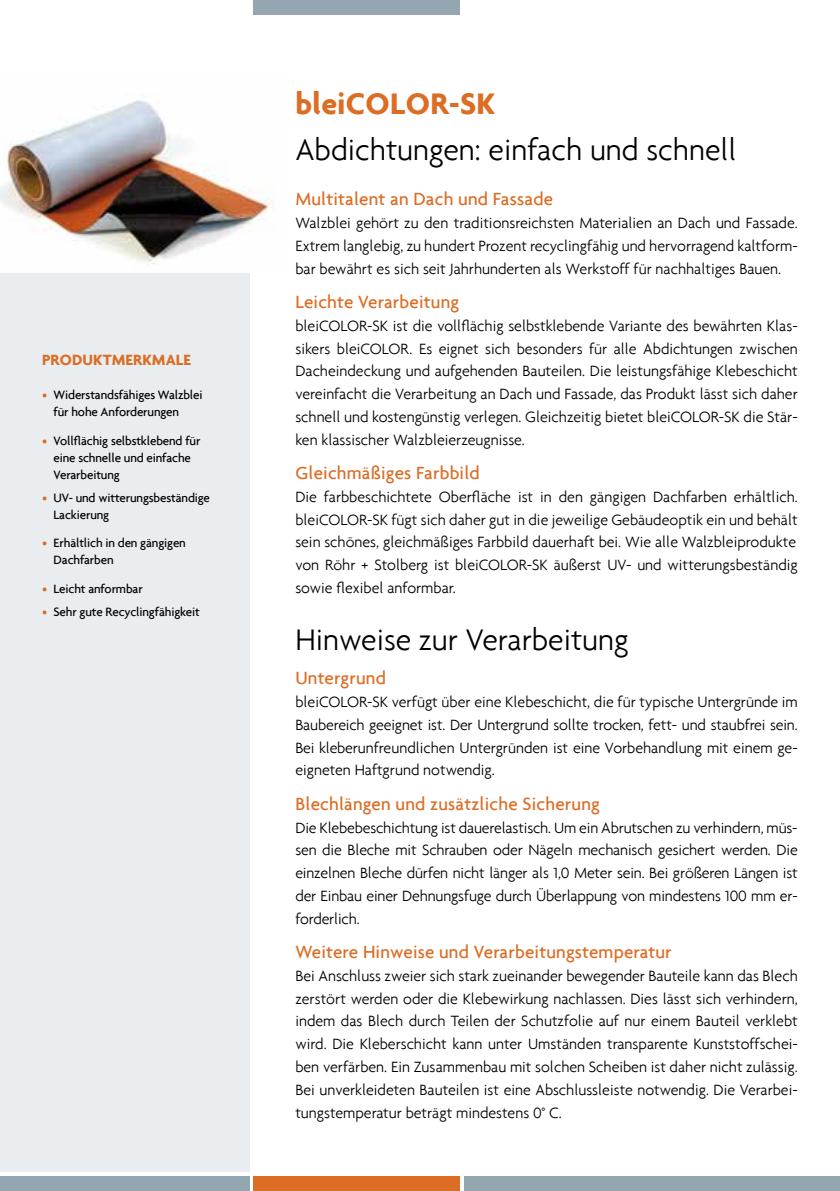
<style>
.page{position:relative;width:840px;height:1191px;background:#fff}
.page>*{position:absolute;margin:0;border:0;box-sizing:border-box;transform-origin:0 0}
.t1{font:300 32px "Agenda";color:#000}
.t2{font:700 32px "Agenda";letter-spacing:.015em;color:#db6d25}
.t3{font:500 19px "Agenda";letter-spacing:.01em;color:#db6d25}
.t4{font:300 16px/22.8px "Agenda";color:#000;text-align:justify}
.t5{font:700 16px "Agenda";letter-spacing:.005em;color:#db6d25}
.t6{font:500 13px/17px "Agenda";letter-spacing:-.01em;color:#000}
.s1{color:#db6d25}
</style>
<div class="page">
<div style="left:0;top:91px;width:249px;height:1081px;background:#e9edf0"></div>
<div style="left:464px;top:1176px;width:375px;height:15px;background:#94a7b0"></div>
<div style="left:253px;top:0;width:207px;height:14px;background:#94a7b0"></div>
<div style="left:253px;top:1176px;width:207px;height:15px;background:#db6d25"></div>
<div style="left:0;top:1176px;width:249px;height:15px;background:#94a7b0"></div>
<img style="left:0;top:91px;width:274px;height:181px">
<p class="t5" style="left:42px;top:350px;width:150px">PRODUKTMERKMALE</p>
<p class="t6" style="left:54px;top:386px;width:150px;text-indent:-11px"><span class="s1">•</span> Widerstandsfähiges Walzblei für hohe Anforderungen</p>
<p class="t6" style="left:54px;top:432px;width:148px;text-indent:-11px"><span class="s1">•</span> Vollflächig selbstklebend für eine schnelle und einfache<br>Verarbeitung</p>
<p class="t6" style="left:54px;top:489px;width:158px;text-indent:-11px"><span class="s1">•</span> UV- und witterungsbeständige<br>Lackierung</p>
<p class="t6" style="left:54px;top:534px;width:134px;text-indent:-11px"><span class="s1">•</span> Erhältlich in den gängigen<br>Dachfarben</p>
<p class="t6" style="left:42px;top:580px;width:102px"><span class="s1">•</span> Leicht anformbar</p>
<p class="t6" style="left:42px;top:603px;width:159px"><span class="s1">•</span> Sehr gute Recyclingfähigkeit</p>
<h1 class="t2" style="left:295px;top:84px;width:201px">bleiCOLOR-SK</h1>
<h1 class="t1" style="left:295px;top:131px;width:442px">Abdichtungen: einfach und schnell</h1>
<p class="t3" style="left:295px;top:188px;width:259px">Multitalent an Dach und Fassade</p>
<p class="t4" style="left:295px;top:211px;width:503px">Walzblei gehört zu den traditionsreichsten Materialien an Dach und Fassade.<br>Extrem langlebig, zu hundert Prozent recyclingfähig und hervorragend kaltform&shy;bar bewährt es sich seit Jahrhunderten als Werkstoff für nachhaltiges Bauen.</p>
<p class="t3" style="left:295px;top:290px;width:165px">Leichte Verarbeitung</p>
<p class="t4" style="left:295px;top:314px;width:503px">bleiCOLOR-SK ist die vollflächig selbstklebende Variante des bewährten Klas&shy;sikers bleiCOLOR. Es eignet sich besonders für alle Abdichtungen zwischen Dacheindeckung und aufgehenden Bauteilen. Die leistungsfähige Klebeschicht vereinfacht die Verarbeitung an Dach und Fassade, das Produkt lässt sich daher schnell und kostengünstig verlegen. Gleichzeitig bietet bleiCOLOR-SK die Stär&shy;ken klassischer Walzbleierzeugnisse.</p>
<p class="t3" style="left:295px;top:461px;width:186px">Gleichmäßiges Farbbild</p>
<p class="t4" style="left:295px;top:485px;width:503px">Die farbbeschichtete Oberfläche ist in den gängigen Dachfarben erhältlich. bleiCOLOR-SK fügt sich daher gut in die jeweilige Gebäudeoptik ein und behält sein schönes, gleichmäßiges Farbbild dauerhaft bei. Wie alle Walzbleiprodukte von Röhr + Stolberg ist bleiCOLOR-SK äußerst UV- und witterungsbeständig sowie flexibel anformbar.</p>
<h1 class="t1" style="left:295px;top:621px;width:335px">Hinweise zur Verarbeitung</h1>
<p class="t3" style="left:295px;top:666px;width:92px">Untergrund</p>
<p class="t4" style="left:295px;top:690px;width:503px">bleiCOLOR-SK verfügt über eine Klebeschicht, die für typische Untergründe im Baubereich geeignet ist. Der Untergrund sollte trocken, fett- und staubfrei sein.<br>Bei kleberunfreundlichen Untergründen ist eine Vorbehandlung mit einem ge&shy;eigneten Haftgrund notwendig.</p>
<p class="t3" style="left:295px;top:792px;width:306px">Blechlängen und zusätzliche Sicherung</p>
<p class="t4" style="left:295px;top:815px;width:503px">Die Klebebeschichtung ist dauerelastisch. Um ein Abrutschen zu verhindern, müs&shy;sen die Bleche mit Schrauben oder Nägeln mechanisch gesichert werden. Die einzelnen Bleche dürfen nicht länger als 1,0 Meter sein. Bei größeren Längen ist der Einbau einer Dehnungsfuge durch Überlappung von mindestens 100 mm er&shy;forderlich.</p>
<p class="t3" style="left:295px;top:940px;width:377px">Weitere Hinweise und Verarbeitungstemperatur</p>
<p class="t4" style="left:295px;top:964px;width:503px">Bei Anschluss zweier sich stark zueinander bewegender Bauteile kann das Blech zerstört werden oder die Klebewirkung nachlassen. Dies lässt sich verhindern, indem das Blech durch Teilen der Schutzfolie auf nur einem Bauteil verklebt wird. Die Kleberschicht kann unter Umständen transparente Kunststoffschei&shy;ben verfärben. Ein Zusammenbau mit solchen Scheiben ist daher nicht zulässig.<br>Bei unverkleideten Bauteilen ist eine Abschlussleiste notwendig. Die Verarbei&shy;tungstemperatur beträgt mindestens 0° C.</p>
</div>
